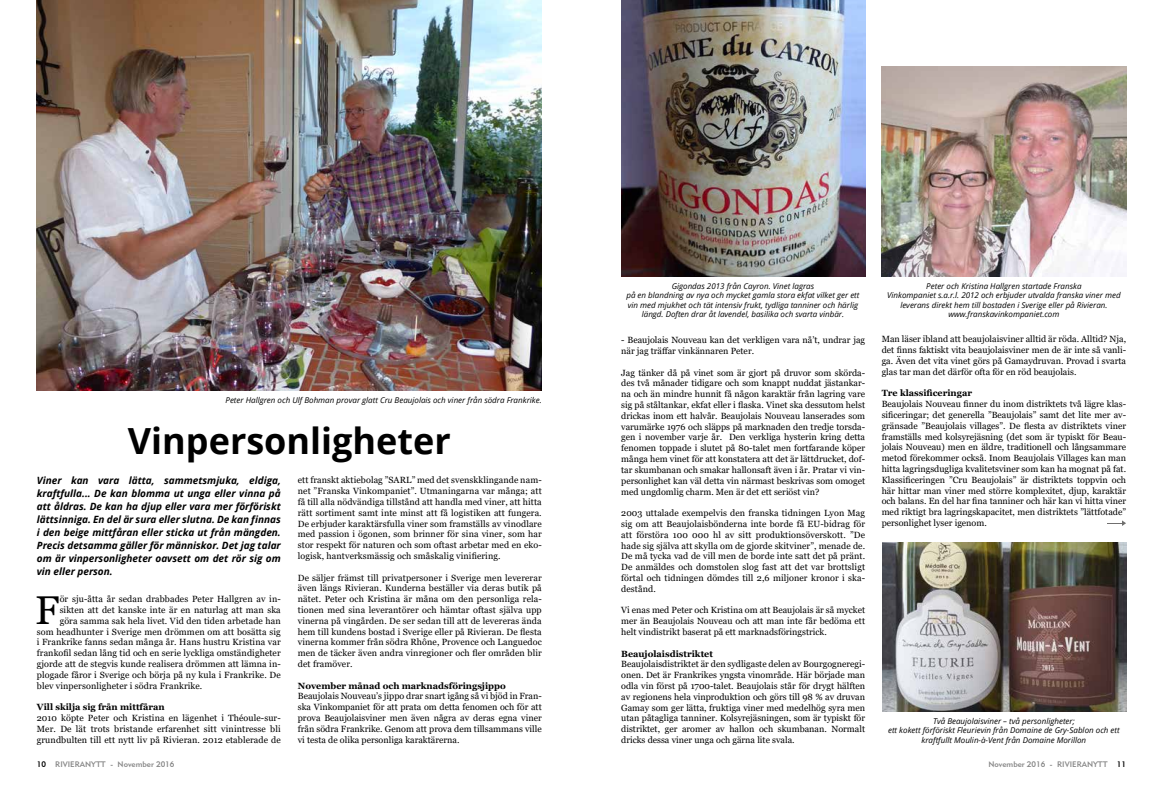
<style>
.page{position:relative;width:1163px;height:794px;background:#fff}
.page>*{position:absolute;margin:0;border:0;box-sizing:border-box;transform-origin:0 0}
.t1{font:40.2px "Georgia";color:#000}
.t2{font:700 36px "Open Sans";color:#000}
.t3{font:italic 700 10px/13px "Open Sans";color:#000;text-align:justify}
.t4{font:9px/10.8px "Georgia";letter-spacing:.01em;color:#000;text-align:justify}
.t5{font:700 9px "Georgia";color:#000}
.t6{font:italic 8px/9.6px "Open Sans";color:#000;text-align:center}
.t7{font:8px "Geometric 415 BT Medium A";color:#878787}
.s1{color:#000}
</style>
<div class="page">
<img style="left:882px;top:543px;width:243px;height:168px">
<img style="left:881px;top:66px;width:244px;height:210px">
<img style="left:37px;top:0;width:504px;height:391px">
<img style="left:621px;top:0;width:244px;height:276px">
<svg style="left:1107px;top:520px;width:18px;height:6px"></svg>
<p class="t6" style="left:225px;top:395px;width:318px">Peter Hallgren och Ulf Bohman provar glatt Cru Beaujolais och viner från södra Frankrike.</p>
<h2 class="t2" style="left:128px;top:415px;width:324px">Vinpersonligheter</h2>
<p class="t3" style="left:37px;top:474px;width:245px">Viner kan vara lätta, sammetsmjuka, eldiga, kraftfulla... De kan blomma ut unga eller vinna på att åldras. De kan ha djup eller vara mer förföriskt lättsinniga. En del är sura eller slutna. De kan finnas i den beige mittfåran eller sticka ut från mängden.<br>Precis detsamma gäller för människor. Det jag talar om är vinpersonligheter oavsett om det rör sig om vin eller person.</p>
<p class="t4" style="left:298px;top:475px;width:245px">ett franskt aktiebolag ”SARL” med det svenskklingande nam&shy;net ”Franska Vinkompaniet”. Utmaningarna var många; att få till alla nödvändiga tillstånd att handla med viner, att hitta rätt sortiment samt inte minst att få logistiken att fungera.<br>De erbjuder karaktärsfulla viner som framställs av vinodlare med passion i ögonen, som brinner för sina viner, som har stor respekt för naturen och som oftast arbetar med en eko&shy;logisk, hantverksmässig och småskalig vinifiering.</p>
<p class="t4" style="left:298px;top:572px;width:245px">De säljer främst till privatpersoner i Sverige men levererar även längs Rivieran. Kunderna beställer via deras butik på nätet. Peter och Kristina är måna om den personliga rela&shy;tionen med sina leverantörer och hämtar oftast själva upp vinerna på vingården. De ser sedan till att de levereras ända hem till kundens bostad i Sverige eller på Rivieran. De flesta vinerna kommer från södra Rhône, Provence och Languedoc men de täcker även andra vinregioner och fler områden blir det framöver.</p>
<p class="t5" style="left:298px;top:680px;width:209px">November månad och marknadsföringsjippo</p>
<p class="t4" style="left:298px;top:691px;width:245px">Beaujolais Nouveau’s jippo drar snart igång så vi bjöd in Fran&shy;ska Vinkompaniet för att prata om detta fenomen och för att prova Beaujolaisviner men även några av deras egna viner från södra Frankrike. Genom att prova dem tillsammans ville vi testa de olika personliga karaktärerna.</p>
<h1 class="t1" style="left:35px;top:585px;width:26px">F</h1>
<p class="t4" style="left:60px;top:594px;width:222px">ör sju-åtta år sedan drabbades Peter Hallgren av in-</p>
<p class="t4" style="left:60px;top:605px;width:222px">sikten att det kanske inte är en naturlag att man ska</p>
<p class="t4" style="left:60px;top:615px;width:222px">göra samma sak hela livet. Vid den tiden arbetade han</p>
<p class="t4" style="left:37px;top:626px;width:245px">som headhunter i Sverige men drömmen om att bosätta sig</p>
<p class="t4" style="left:37px;top:637px;width:245px">i Frankrike fanns sedan många år. Hans hustru Kristina var</p>
<p class="t4" style="left:37px;top:648px;width:245px">frankofil sedan lång tid och en serie lyckliga omständigheter</p>
<p class="t4" style="left:37px;top:659px;width:245px">gjorde att de stegvis kunde realisera drömmen att lämna in-</p>
<p class="t4" style="left:37px;top:669px;width:245px">plogade fåror i Sverige och börja på ny kula i Frankrike. De</p>
<p class="t4" style="left:37px;top:680px;width:167px">blev vinpersonligheter i södra Frankrike.</p>
<p class="t5" style="left:37px;top:701px;width:129px">Vill skilja sig från mittfåran</p>
<p class="t4" style="left:37px;top:713px;width:245px">2010 köpte Peter och Kristina en lägenhet i Théoule-sur-Mer. De lät trots bristande erfarenhet sitt vinintresse bli grundbulten till ett nytt liv på Rivieran. 2012 etablerade de</p>
<p class="t6" style="left:626px;top:280px;width:234px">Gigondas 2013 från Cayron. Vinet lagras<br>på en blandning av nya och mycket gamla stora ekfat vilket ger ett vin med mjukhet och tät intensiv frukt, tydliga tanniner och härlig längd. Doften drar åt lavendel, basilika och svarta vinbär.</p>
<p class="t4" style="left:621px;top:335px;width:245px">- Beaujolais Nouveau kan det verkligen vara nå’t, undrar jag när jag träffar vinkännaren Peter.</p>
<p class="t4" style="left:621px;top:367px;width:245px">Jag tänker då på vinet som är gjort på druvor som skörda&shy;des två månader tidigare och som knappt nuddat jästankar&shy;na och än mindre hunnit få någon karaktär från lagring vare sig på ståltankar, ekfat eller i flaska. Vinet ska dessutom helst drickas inom ett halvår. Beaujolais Nouveau lanserades som varumärke 1976 och släpps på marknaden den tredje torsda&shy;gen i november varje år. Den verkliga hysterin kring detta fenomen toppade i slutet på 80-talet men fortfarande köper många hem vinet för att konstatera att det är lättdrucket, dof&shy;tar skumbanan och smakar hallonsaft även i år. Pratar vi vin&shy;personlighet kan väl detta vin närmast beskrivas som omoget med ungdomlig charm. Men är det ett seriöst vin?</p>
<p class="t4" style="left:621px;top:508px;width:245px">2003 uttalade exempelvis den franska tidningen Lyon Mag sig om att Beaujolaisbönderna inte borde få EU-bidrag för att förstöra 100 000 hl av sitt produktionsöverskott. ”De hade sig själva att skylla om de gjorde skitviner”, menade de.<br>De må tycka vad de vill men de borde inte satt det på pränt.<br>De anmäldes och domstolen slog fast att det var brottsligt förtal och tidningen dömdes till 2,6 miljoner kronor i ska&shy;destånd.</p>
<p class="t4" style="left:621px;top:605px;width:245px">Vi enas med Peter och Kristina om att Beaujolais är så mycket mer än Beaujolais Nouveau och att man inte får bedöma ett helt vindistrikt baserat på ett marknadsföringstrick.</p>
<p class="t5" style="left:621px;top:647px;width:93px">Beaujolaisdistriktet</p>
<p class="t4" style="left:621px;top:659px;width:245px">Beaujolaisdistriktet är den sydligaste delen av Bourgogneregi&shy;onen. Det är Frankrikes yngsta vinområde. Här började man odla vin först på 1700-talet. Beaujolais står för drygt hälften av regionens hela vinproduktion och görs till 98 % av druvan Gamay som ger lätta, fruktiga viner med medelhög syra men utan påtagliga tanniner. Kolsyrejäsningen, som är typiskt för distriktet, ger aromer av hallon och skumbanan. Normalt dricks dessa viner unga och gärna lite svala.</p>
<p class="t6" style="left:887px;top:280px;width:235px">Peter och Kristina Hallgren startade Franska<br>Vinkompaniet s.a.r.l. 2012 och erbjuder utvalda franska viner med leverans direkt hem till bostaden i Sverige eller på Rivieran. www.franskavinkompaniet.com</p>
<p class="t4" style="left:881px;top:334px;width:246px">Man läser ibland att beaujolaisviner alltid är röda. Alltid? Nja, det finns faktiskt vita beaujolaisviner men de är inte så vanli&shy;ga. Även det vita vinet görs på Gamaydruvan. Provad i svarta glas tar man det därför ofta för en röd beaujolais.</p>
<p class="t5" style="left:881px;top:387px;width:92px">Tre klassificeringar</p>
<p class="t4" style="left:881px;top:399px;width:246px">Beaujolais Nouveau finner du inom distriktets två lägre klas&shy;sificeringar; det generella ”Beaujolais” samt det lite mer av&shy;gränsade ”Beaujolais villages”. De flesta av distriktets viner framställs med kolsyrejäsning (det som är typiskt för Beau&shy;jolais Nouveau) men en äldre, traditionell och långsammare metod förekommer också. Inom Beaujolais Villages kan man hitta lagringsdugliga kvalitetsviner som kan ha mognat på fat.<br>Klassificeringen ”Cru Beaujolais” är distriktets toppvin och här hittar man viner med större komplexitet, djup, karaktär och balans. En del har fina tanniner och här kan vi hitta viner med riktigt bra lagringskapacitet, men distriktets ”lättfotade” personlighet lyser igenom.</p>
<p class="t6" style="left:887px;top:716px;width:233px">Två Beaujolaisviner – två personligheter;<br>ett kokett förföriskt Fleurievin från Domaine de Gry-Sablon och ett kraftfullt Moulin-à-Vent från Domaine Morillon</p>
<p class="t7" style="left:37px;top:759px;width:139px"><span class="s1">10</span> RIVIERANYTT - November 2016</p>
<p class="t7" style="left:988px;top:759px;width:139px">November 2016 - RIVIERANYTT <span class="s1">11</span></p>
</div>
